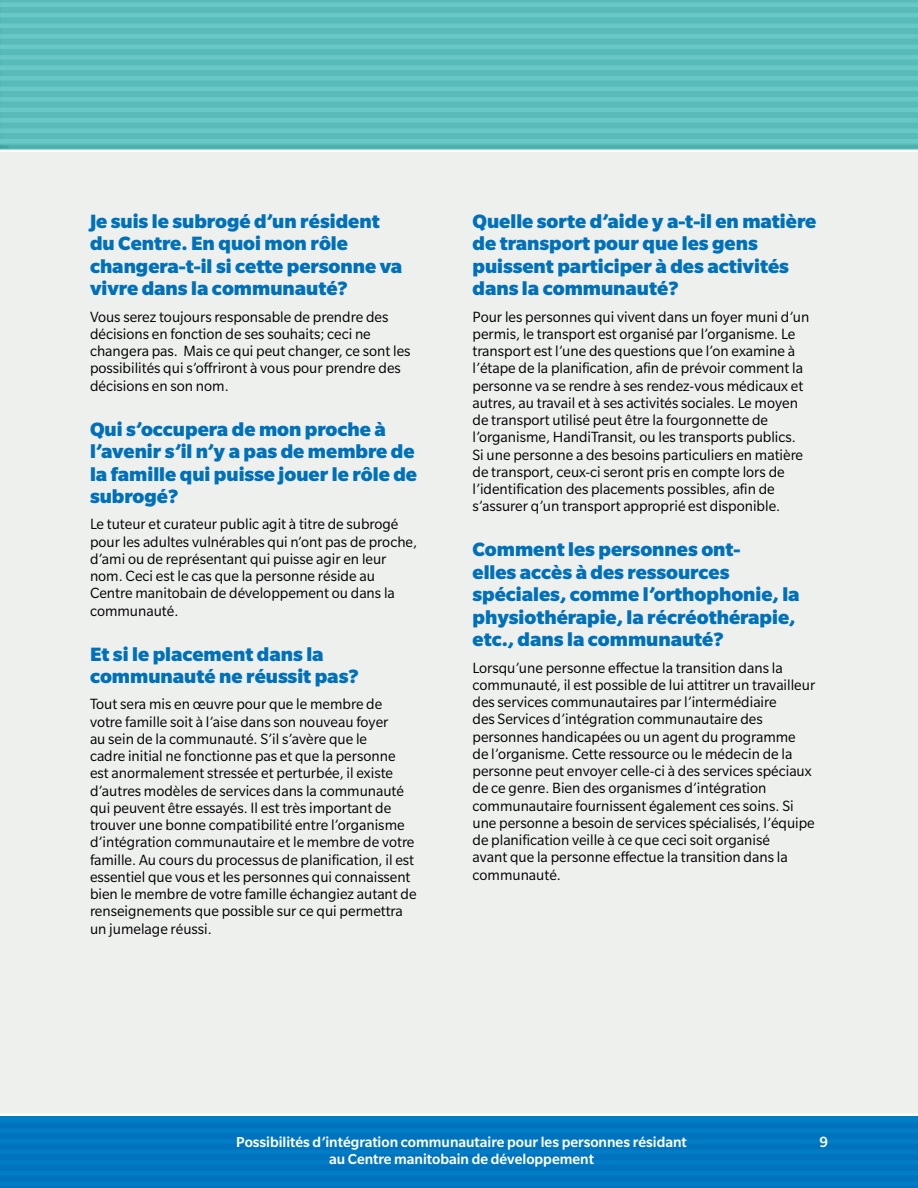
<style>
.page{position:relative;width:918px;height:1188px;background:#fff}
.page>*{position:absolute;margin:0;border:0;box-sizing:border-box;transform-origin:0 0}
.t1{font:900 21px/22.5px "Slate Std";color:#0071b9}
.Body_Copy{font:16.2px/17.2px "Slate Std";color:#000}
.t2{font:500 16.2px "Slate Std";color:#fff}
.t3{font:500 15.75px/17.2px "Slate Std";color:#fff;text-align:center}
</style>
<div class="page">
<div style="left:0;top:0;width:918px;height:150px;background:#68c8c6"></div>
<div style="left:0;top:144px;width:918px;height:6px;background:#4bafac"></div>
<div style="left:0;top:133px;width:918px;height:6px;background:#58bbb9"></div>
<div style="left:0;top:123px;width:918px;height:6px;background:#58bbb9"></div>
<div style="left:0;top:112px;width:918px;height:6px;background:#58bbb9"></div>
<div style="left:0;top:102px;width:918px;height:6px;background:#58bbb9"></div>
<div style="left:0;top:91px;width:918px;height:6px;background:#58bbb9"></div>
<div style="left:0;top:81px;width:918px;height:6px;background:#58bbb9"></div>
<div style="left:0;top:70px;width:918px;height:6px;background:#58bbb9"></div>
<div style="left:0;top:60px;width:918px;height:6px;background:#58bbb9"></div>
<div style="left:0;top:49px;width:918px;height:6px;background:#58bbb9"></div>
<div style="left:0;top:39px;width:918px;height:6px;background:#58bbb9"></div>
<div style="left:0;top:28px;width:918px;height:6px;background:#58bbb9"></div>
<div style="left:0;top:18px;width:918px;height:6px;background:#58bbb9"></div>
<div style="left:0;top:7px;width:918px;height:6px;background:#58bbb9"></div>
<hr style="left:0;top:0;width:918px;height:3px;background:#c6e7e6">
<div style="left:0;top:1116px;width:918px;height:72px;background:#007dc5"></div>
<div style="left:0;top:1123px;width:918px;height:6px;background:#0072be"></div>
<div style="left:0;top:1133px;width:918px;height:6px;background:#0072be"></div>
<div style="left:0;top:1144px;width:918px;height:6px;background:#0072be"></div>
<div style="left:0;top:1154px;width:918px;height:6px;background:#0072be"></div>
<div style="left:0;top:1165px;width:918px;height:6px;background:#0072be"></div>
<div style="left:0;top:1175px;width:918px;height:6px;background:#0072be"></div>
<hr style="left:0;top:1186px;width:918px;height:2px;background:#a1c3e7">
<div style="left:0;top:151px;width:918px;height:964px;background:#eef0ee"></div>
<hr style="left:0;top:150px;width:918px;height:2px;background:#fff">
<hr style="left:0;top:1114px;width:918px;height:2px;background:#fff">
<h3 class="t1" style="left:90px;top:210px;width:314px">Je suis le subrogé d’un résident du Centre. En quoi mon rôle changera-t-il si cette personne va vivre dans la communauté?</h3>
<p class="Body_Copy" style="left:90px;top:308px;width:322px">Vous serez toujours responsable de prendre des décisions en fonction de ses souhaits; ceci ne changera pas. Mais ce qui peut changer, ce sont les possibilités qui s’offriront à vous pour prendre des décisions en son nom.</p>
<h3 class="t1" style="left:90px;top:417px;width:329px">Qui s’occupera de mon proche à l’avenir s’il n’y a pas de membre de la famille qui puisse jouer le rôle de subrogé?</h3>
<p class="Body_Copy" style="left:90px;top:516px;width:329px">Le tuteur et curateur public agit à titre de subrogé pour les adultes vulnérables qui n’ont pas de proche, d’ami ou de représentant qui puisse agir en leur nom. Ceci est le cas que la personne réside au Centre manitobain de développement ou dans la communauté.</p>
<h3 class="t1" style="left:90px;top:642px;width:270px">Et si le placement dans la communauté ne réussit pas?</h3>
<p class="Body_Copy" style="left:90px;top:696px;width:328px">Tout sera mis en œuvre pour que le membre de votre famille soit à l’aise dans son nouveau foyer<br>au sein de la communauté. S’il s’avère que le<br>cadre initial ne fonctionne pas et que la personne est anormalement stressée et perturbée, il existe d’autres modèles de services dans la communauté qui peuvent être essayés. Il est très important de trouver une bonne compatibilité entre l’organisme d’intégration communautaire et le membre de votre famille. Au cours du processus de planification, il est essentiel que vous et les personnes qui connaissent bien le membre de votre famille échangiez autant de renseignements que possible sur ce qui permettra un jumelage réussi.</p>
<h3 class="t1" style="left:472px;top:210px;width:345px">Quelle sorte d’aide y a-t-il en matière de transport pour que les gens puissent participer à des activités dans la communauté?</h3>
<p class="Body_Copy" style="left:472px;top:308px;width:338px">Pour les personnes qui vivent dans un foyer muni d’un permis, le transport est organisé par l’organisme. Le transport est l’une des questions que l’on examine à l’étape de la planification, afin de prévoir comment la personne va se rendre à ses rendez-vous médicaux et autres, au travail et à ses activités sociales. Le moyen de transport utilisé peut être la fourgonnette de l’organisme, HandiTransit, ou les transports publics.<br>Si une personne a des besoins particuliers en matière de transport, ceux-ci seront pris en compte lors de l’identification des placements possibles, afin de s’assurer q’un transport approprié est disponible.</p>
<h3 class="t1" style="left:472px;top:538px;width:329px">Comment les personnes ont-<br>elles accès à des ressources spéciales, comme l’orthophonie, la physiothérapie, la récréothérapie, etc., dans la communauté?</h3>
<p class="Body_Copy" style="left:472px;top:659px;width:344px">Lorsqu’une personne effectue la transition dans la communauté, il est possible de lui attitrer un travailleur des services communautaires par l’intermédiaire<br>des Services d’intégration communautaire des personnes handicapées ou un agent du programme de l’organisme. Cette ressource ou le médecin de la personne peut envoyer celle-ci à des services spéciaux de ce genre. Bien des organismes d’intégration communautaire fournissent également ces soins. Si une personne a besoin de services spécialisés, l’équipe de planification veille à ce que ceci soit organisé<br>avant que la personne effectue la transition dans la communauté.</p>
<p class="t3" style="left:236px;top:1133px;width:452px">Possibilités d’intégration communautaire pour les personnes résidant au Centre manitobain de développement</p>
<p class="t2" style="left:819px;top:1133px;width:10px">9</p>
</div>
